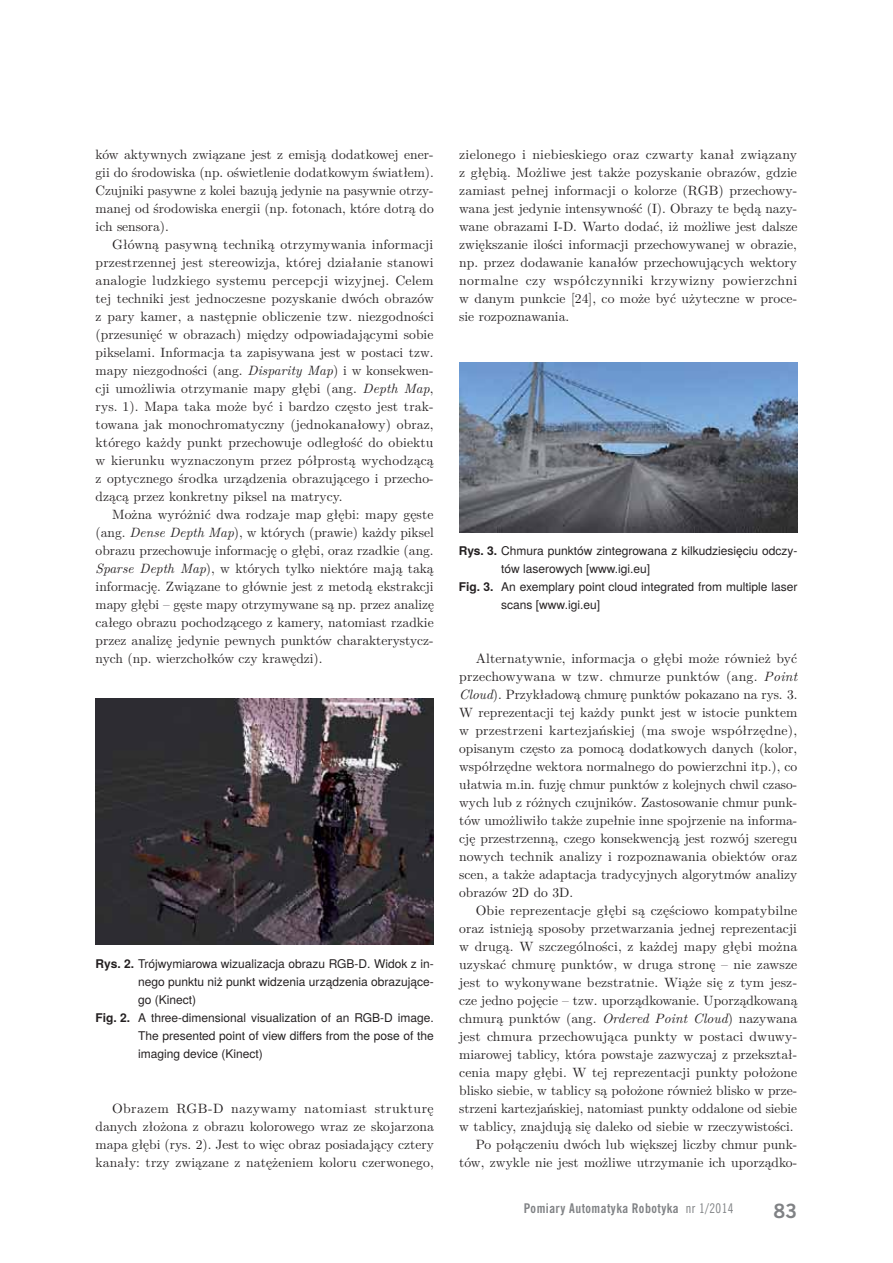
<style>
.page{position:relative;width:893px;height:1263px;background:#fff}
.page>*{position:absolute;margin:0;border:0;box-sizing:border-box;transform-origin:0 0}
.t1{font:700 18px "News Goth PL";color:#808285}
.t2{font:13.5px/18px "LM Roman 10";color:#231f20;text-align:justify}
.t3{font:12px "Te X Gyre Heros";color:#231f20}
.t4{font:700 12px "News Goth Cn PL";letter-spacing:.04em;color:#808285}
.s1{font-style:italic}
.s2{font-weight:700}
.s3{font-weight:400}
</style>
<div class="page">
<img style="left:96px;top:698px;width:338px;height:246px">
<img style="left:459px;top:363px;width:338px;height:169px">
<p class="t2" style="left:96px;top:147px;width:340px">ków aktywnych związane jest z emisją dodatkowej ener&shy;gii do środowiska (np. oświetlenie dodatkowym światłem).<br>Czujniki pasywne z kolei bazują jedynie na pasywnie otrzy&shy;manej od środowiska energii (np. fotonach, które dotrą do ich sensora).</p>
<p class="t2" style="left:96px;top:237px;width:340px;text-indent:17px">Główną pasywną techniką otrzymywania informacji przestrzennej jest stereowizja, której działanie stanowi analogie ludzkiego systemu percepcji wizyjnej. Celem tej techniki jest jednoczesne pozyskanie dwóch obrazów z pary kamer, a następnie obliczenie tzw. niezgodności (przesunięć w obrazach) między odpowiadającymi sobie pikselami. Informacja ta zapisywana jest w postaci tzw. mapy niezgodności (ang. <span class="s1">Disparity Map</span>) i w konsekwen&shy;cji umożliwia otrzymanie mapy głębi (ang. <span class="s1">Depth Map</span>, rys. 1). Mapa taka może być i bardzo często jest trak&shy;towana jak monochromatyczny (jednokanałowy) obraz, którego każdy punkt przechowuje odległość do obiektu w kierunku wyznaczonym przez półprostą wychodzącą z optycznego środka urządzenia obrazującego i przecho&shy;dzącą przez konkretny piksel na matrycy.</p>
<p class="t2" style="left:96px;top:507px;width:340px;text-indent:17px">Można wyróżnić dwa rodzaje map głębi: mapy gęste (ang. <span class="s1">Dense Depth Map</span>), w których (prawie) każdy piksel obrazu przechowuje informację o głębi, oraz rzadkie (ang.<br><span class="s1">Sparse Depth Map</span>), w których tylko niektóre mają taką informację. Związane to głównie jest z metodą ekstrakcji mapy głębi – gęste mapy otrzymywane są np. przez analizę całego obrazu pochodzącego z kamery, natomiast rzadkie przez analizę jedynie pewnych punktów charakterystycz&shy;nych (np. wierzchołków czy krawędzi).</p>
<p class="t3" style="left:96px;top:959px;width:340px"><span class="s2">Rys. 2.</span> Trójwymiarowa wizualizacja obrazu RGB-D. Widok z in-</p>
<p class="t3" style="left:138px;top:977px;width:297px">nego punktu niż punkt widzenia urządzenia obrazujące-</p>
<p class="t3" style="left:138px;top:995px;width:60px">go (Kinect)</p>
<p class="t3" style="left:96px;top:1013px;width:340px"><span class="s2">Fig. 2.</span> A three-dimensional visualization of an RGB-D image.</p>
<p class="t3" style="left:138px;top:1031px;width:297px">The presented point of view differs from the pose of the</p>
<p class="t3" style="left:138px;top:1049px;width:126px">imaging device (Kinect)</p>
<p class="t2" style="left:96px;top:1101px;width:340px;text-indent:17px">Obrazem RGB-D nazywamy natomiast strukturę danych złożona z obrazu kolorowego wraz ze skojarzona mapa głębi (rys. 2). Jest to więc obraz posiadający cztery kanały: trzy związane z natężeniem koloru czerwonego,</p>
<p class="t2" style="left:459px;top:147px;width:340px">zielonego i niebieskiego oraz czwarty kanał związany z głębią. Możliwe jest także pozyskanie obrazów, gdzie zamiast pełnej informacji o kolorze (RGB) przechowy&shy;wana jest jedynie intensywność (I). Obrazy te będą nazy&shy;wane obrazami I-D. Warto dodać, iż możliwe jest dalsze zwiększanie ilości informacji przechowywanej w obrazie, np. przez dodawanie kanałów przechowujących wektory normalne czy współczynniki krzywizny powierzchni w danym punkcie [24], co może być użyteczne w proce&shy;sie rozpoznawania.</p>
<p class="t3" style="left:459px;top:546px;width:340px"><span class="s2">Rys. 3.</span> Chmura punktów zintegrowana z kilkudziesięciu odczy-</p>
<p class="t3" style="left:501px;top:564px;width:150px">tów laserowych [www.igi.eu]</p>
<p class="t3" style="left:459px;top:582px;width:340px"><span class="s2">Fig. 3.</span> An exemplary point cloud integrated from multiple laser</p>
<p class="t3" style="left:501px;top:600px;width:100px">scans [www.igi.eu]</p>
<p class="t2" style="left:459px;top:651px;width:340px;text-indent:16px">Alternatywnie, informacja o głębi może również być przechowywana w tzw. chmurze punktów (ang. <span class="s1">Point Cloud</span>). Przykładową chmurę punktów pokazano na rys. 3.<br>W reprezentacji tej każdy punkt jest w istocie punktem w przestrzeni kartezjańskiej (ma swoje współrzędne), opisanym często za pomocą dodatkowych danych (kolor, współrzędne wektora normalnego do powierzchni itp.), co ułatwia m.in. fuzję chmur punktów z kolejnych chwil czaso&shy;wych lub z różnych czujników. Zastosowanie chmur punk&shy;tów umożliwiło także zupełnie inne spojrzenie na informa&shy;cję przestrzenną, czego konsekwencją jest rozwój szeregu nowych technik analizy i rozpoznawania obiektów oraz scen, a także adaptacja tradycyjnych algorytmów analizy obrazów 2D do 3D.</p>
<p class="t2" style="left:459px;top:903px;width:340px;text-align:right">Obie reprezentacje głębi są częściowo kompatybilne oraz istnieją sposoby przetwarzania jednej reprezentacji w drugą. W szczególności, z każdej mapy głębi można uzyskać chmurę punktów, w druga stronę – nie zawsze jest to wykonywane bezstratnie. Wiąże się z tym jesz&shy;cze jedno pojęcie – tzw. uporządkowanie. Uporządkowaną chmurą punktów (ang. <span class="s1">Ordered Point Cloud</span>) nazywana jest chmura przechowująca punkty w postaci dwuwy&shy;miarowej tablicy, która powstaje zazwyczaj z przekształ&shy;cenia mapy głębi. W tej reprezentacji punkty położone blisko siebie, w tablicy są położone również blisko w prze&shy;strzeni kartezjańskiej, natomiast punkty oddalone od siebie w tablicy, znajdują się daleko od siebie w rzeczywistości.<br>Po połączeniu dwóch lub większej liczby chmur punk&shy;tów, zwykle nie jest możliwe utrzymanie ich uporządko-</p>
<p class="t4" style="left:524px;top:1203px;width:211px">Pomiary Automatyka Robotyka <span class="s3">nr 1/2014</span></p>
<h1 class="t1" style="left:773px;top:1203px;width:25px">83</h1>
</div>
